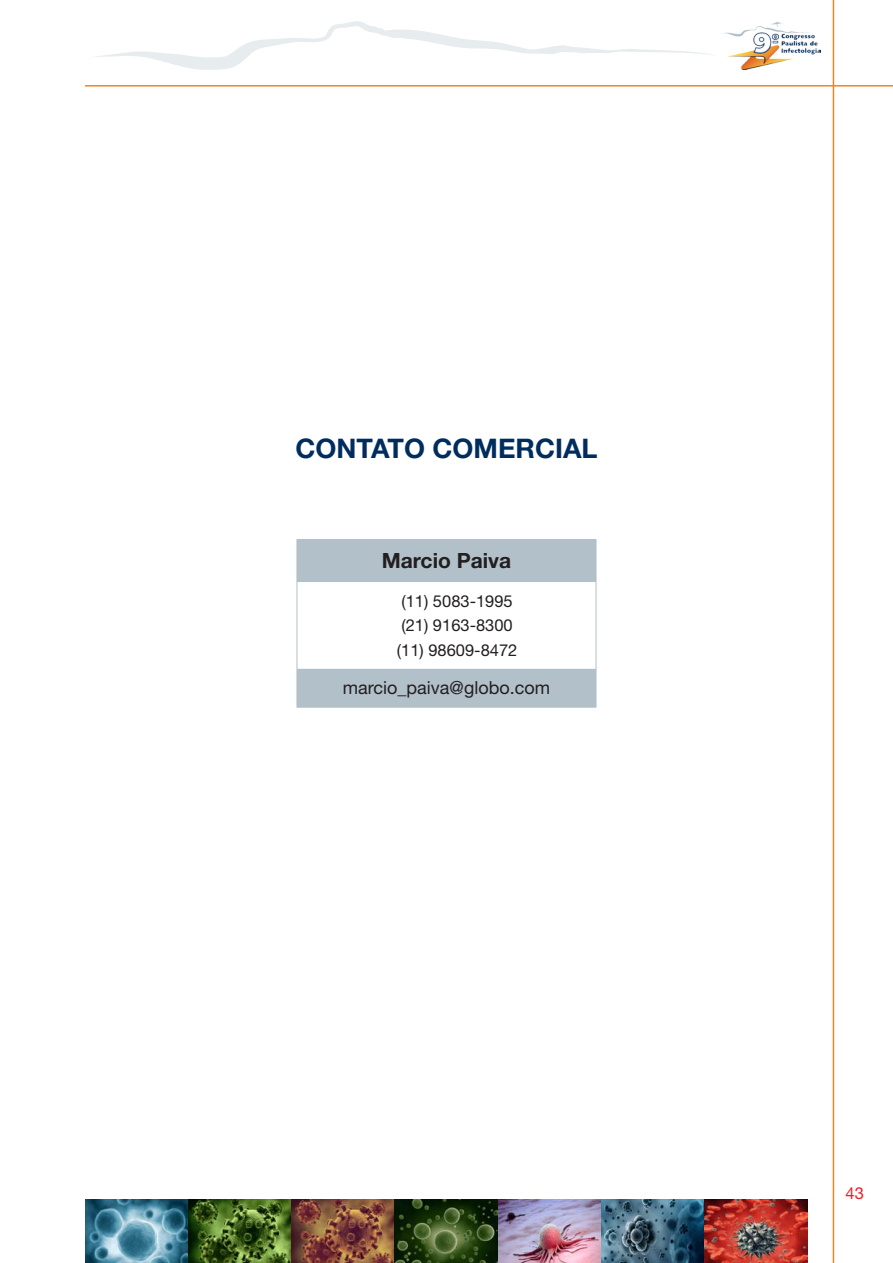
<style>
.page{position:relative;width:893px;height:1263px;background:#fff}
.page>*{position:absolute;margin:0;border:0;box-sizing:border-box;transform-origin:0 0}
.t1{font:700 27px "Helvetica Neue LT Std";color:#002d5e}
.t2{font:700 21px "Helvetica Neue LT Std";color:#231f20}
.t3{font:18px "Helvetica Neue LT Std";color:#231f20}
.t4{font:16.5px/24.8px "Helvetica Neue LT Std";color:#231f20}
.t5{font:16.5px "Helvetica Neue LT Std";color:#ee1d23}
</style>
<div class="page">
<hr style="left:85px;top:85px;width:808px;height:2px;background:#f58220">
<hr style="left:833px;top:0;width:1px;height:1263px;background:#f58220">
<svg style="left:95px;top:21px;width:619px;height:49px"></svg>
<img style="left:85px;top:1199px;width:723px;height:64px">
<img style="left:723px;top:22px;width:98px;height:48px">
<svg style="left:298px;top:540px;width:298px;height:167px"></svg>
<hr style="left:297px;top:540px;width:1px;height:42px;background:#b1c0c9">
<hr style="left:297px;top:539px;width:299px;height:1px;background:#b1c0c9">
<hr style="left:596px;top:540px;width:1px;height:42px;background:#b1c0c9">
<hr style="left:297px;top:582px;width:1px;height:87px;background:#b1c0c9">
<hr style="left:596px;top:582px;width:1px;height:87px;background:#b1c0c9">
<hr style="left:297px;top:669px;width:1px;height:38px;background:#b1c0c9">
<hr style="left:596px;top:669px;width:1px;height:38px;background:#b1c0c9">
<hr style="left:297px;top:707px;width:299px;height:1px;background:#b1c0c9">
<h1 class="t1" style="left:295px;top:431px;width:301px">CONTATO COMERCIAL</h1>
<p class="t2" style="left:382px;top:548px;width:131px">Marcio Paiva</p>
<p class="t4" style="left:397px;top:588px;width:122px">(11) 5083-1995 (21) 9163-8300 (11) 98609-8472</p>
<p class="t3" style="left:343px;top:677px;width:209px">marcio_paiva@globo.com</p>
<p class="t5" style="left:845px;top:1183px;width:20px">43</p>
</div>
